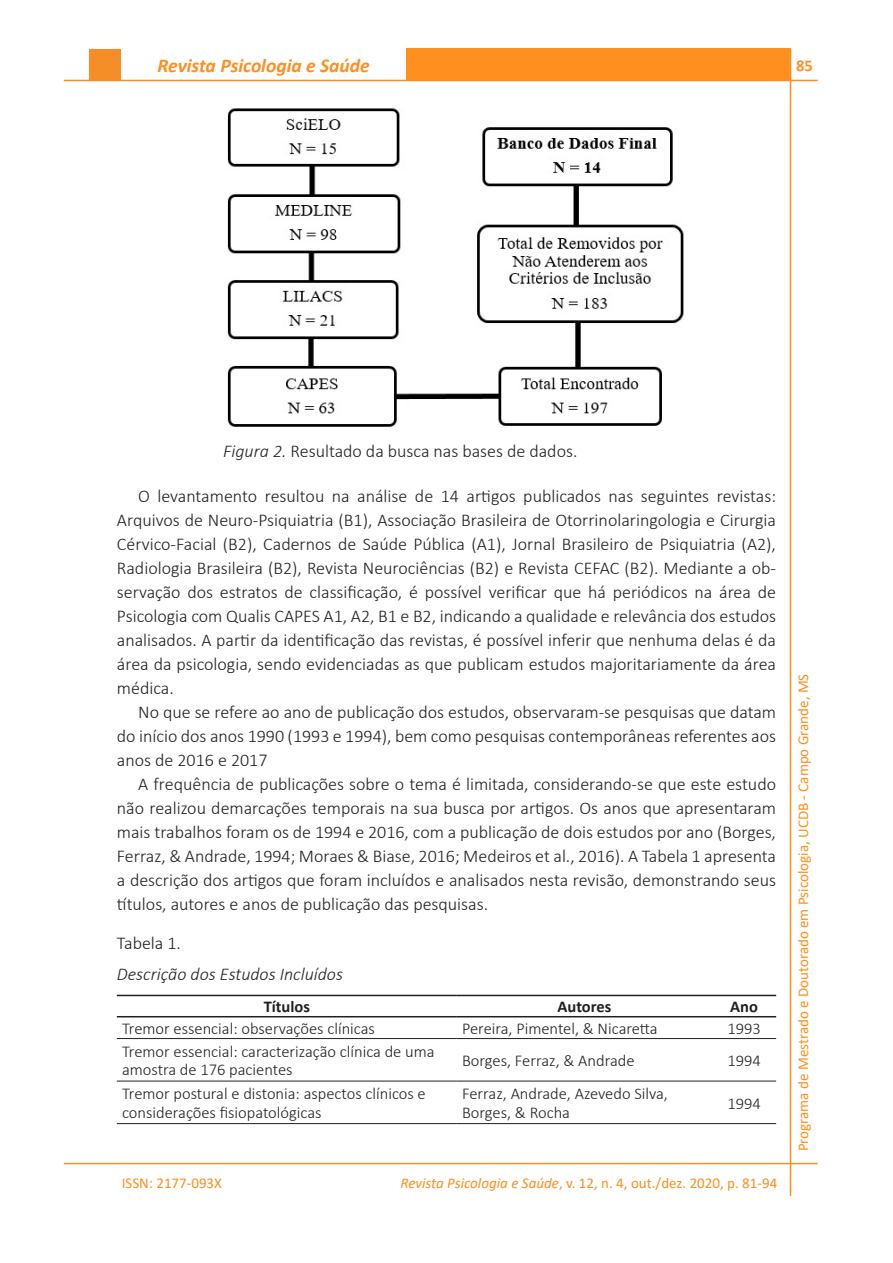
<style>
.page{position:relative;width:893px;height:1263px;background:#fff}
.page>*{position:absolute;margin:0;border:0;box-sizing:border-box;transform-origin:0 0}
.t1{font:italic 700 19.5px "Calibri";color:#ff8f1e}
.Corpo_do_texto{font:300 18px/24px "Calibri";color:#231f20;text-align:justify}
.Figura{font:300 18px "Calibri";color:#231f20}
.Tabela2{font:italic 300 18px "Calibri";color:#231f20}
.Tabela1{font:300 18px "Calibri";color:#231f20}
.t2{font:300 16.5px/18.1px "Calibri";color:#231f20}
.t3{font:700 16.5px "Calibri";color:#231f20}
.t4{font:700 16.5px "Calibri";color:#ff8f1e}
.t5{font:15px "Calibri";color:#ff8f1e}
.s1{color:#fff}
.s2{font-style:italic}
</style>
<div class="page">
<div style="left:406px;top:49px;width:384px;height:32px;background:#ff8f1e"></div>
<hr style="left:64px;top:80px;width:754px;height:1px;background:#ff8f1e">
<hr style="left:790px;top:49px;width:1px;height:1147px;background:#ff8f1e">
<hr style="left:64px;top:1163px;width:754px;height:1px;background:#ff8f1e">
<div style="left:89px;top:49px;width:32px;height:31px;background:#f68e27"></div>
<img style="left:227px;top:108px;width:457px;height:319px">
<hr style="left:117px;top:1038px;width:340px;height:1px;background:#231f20">
<hr style="left:457px;top:1038px;width:255px;height:1px;background:#231f20">
<hr style="left:712px;top:1038px;width:64px;height:1px;background:#231f20">
<hr style="left:117px;top:1081px;width:340px;height:1px;background:#231f20">
<hr style="left:457px;top:1081px;width:255px;height:1px;background:#231f20">
<hr style="left:712px;top:1081px;width:64px;height:1px;background:#231f20">
<hr style="left:117px;top:1123px;width:340px;height:1px;background:#231f20">
<hr style="left:457px;top:1123px;width:255px;height:1px;background:#231f20">
<hr style="left:712px;top:1123px;width:64px;height:1px;background:#231f20">
<hr style="left:117px;top:995px;width:340px;height:1px;background:#231f20">
<hr style="left:457px;top:995px;width:255px;height:1px;background:#231f20">
<hr style="left:712px;top:995px;width:64px;height:1px;background:#231f20">
<hr style="left:117px;top:1016px;width:340px;height:1px;background:#231f20">
<hr style="left:457px;top:1016px;width:255px;height:1px;background:#231f20">
<hr style="left:712px;top:1016px;width:64px;height:1px;background:#231f20">
<p class="t1" style="left:158px;top:52px;width:219px">Revista Psicologia e Saúde<span class="s1">.</span></p>
<p class="t4" style="left:796px;top:54px;width:18px">85</p>
<p class="Figura" style="left:223px;top:440px;width:356px"><span class="s2">Figura 2.</span> Resultado da busca nas bases de dados.</p>
<p class="Corpo_do_texto" style="left:117px;top:484px;width:661px;text-indent:21px">O levantamento resultou na análise de 14 artigos publicados nas seguintes revistas:<br>Arquivos de Neuro-Psiquiatria (B1), Associação Brasileira de Otorrinolaringologia e Cirurgia Cérvico-Facial (B2), Cadernos de Saúde Pública (A1), Jornal Brasileiro de Psiquiatria (A2), Radiologia Brasileira (B2), Revista Neurociências (B2) e Revista CEFAC (B2). Mediante a ob&shy;servação dos estratos de classificação, é possível verificar que há periódicos na área de Psicologia com Qualis CAPES A1, A2, B1 e B2, indicando a qualidade e relevância dos estudos analisados. A partir da identificação das revistas, é possível inferir que nenhuma delas é da área da psicologia, sendo evidenciadas as que publicam estudos majoritariamente da área médica.</p>
<p class="Corpo_do_texto" style="left:117px;top:700px;width:661px;text-indent:21px">No que se refere ao ano de publicação dos estudos, observaram-se pesquisas que datam do início dos anos 1990 (1993 e 1994), bem como pesquisas contemporâneas referentes aos anos de 2016 e 2017</p>
<p class="Corpo_do_texto" style="left:117px;top:772px;width:661px;text-indent:21px">A frequência de publicações sobre o tema é limitada, considerando-se que este estudo não realizou demarcações temporais na sua busca por artigos. Os anos que apresentaram mais trabalhos foram os de 1994 e 2016, com a publicação de dois estudos por ano (Borges, Ferraz, &amp; Andrade, 1994; Moraes &amp; Biase, 2016; Medeiros et al., 2016). A Tabela 1 apresenta a descrição dos artigos que foram incluídos e analisados nesta revisão, demonstrando seus títulos, autores e anos de publicação das pesquisas.</p>
<p class="Tabela1" style="left:117px;top:932px;width:66px">Tabela 1.</p>
<p class="Tabela2" style="left:117px;top:963px;width:228px">Descrição dos Estudos Incluídos</p>
<p class="t3" style="left:264px;top:995px;width:48px">Títulos</p>
<p class="t3" style="left:557px;top:995px;width:55px">Autores</p>
<p class="t3" style="left:730px;top:995px;width:29px">Ano</p>
<p class="t2" style="left:122px;top:1019px;width:254px">Tremor essencial: observações clínicas</p>
<p class="t2" style="left:462px;top:1019px;width:197px">Pereira, Pimentel, &amp; Nicaretta</p>
<p class="t2" style="left:727px;top:1019px;width:35px">1993</p>
<p class="t2" style="left:122px;top:1042px;width:314px">Tremor essencial: caracterização clínica de uma amostra de 176 pacientes</p>
<p class="t2" style="left:462px;top:1051px;width:174px">Borges, Ferraz, &amp; Andrade</p>
<p class="t2" style="left:727px;top:1051px;width:35px">1994</p>
<p class="t2" style="left:122px;top:1085px;width:305px">Tremor postural e distonia: aspectos clínicos e considerações fisiopatológicas</p>
<p class="t2" style="left:462px;top:1085px;width:207px">Ferraz, Andrade, Azevedo Silva,<br>Borges, &amp; Rocha</p>
<p class="t2" style="left:727px;top:1094px;width:35px">1994</p>
<p class="t5" style="left:122px;top:1173px;width:102px">ISSN: 2177-093X</p>
<p class="t5" style="left:400px;top:1173px;width:378px"><span class="s2">Revista Psicologia e Saúde</span>, v. 12, n. 4, out./dez. 2020, p. 81-94</p>
<p class="t5" style="left:793px;top:1151px;width:479px;rotate:-90deg">Programa de Mestrado e Doutorado em Psicologia, UCDB - Campo Grande, MS</p>
</div>
